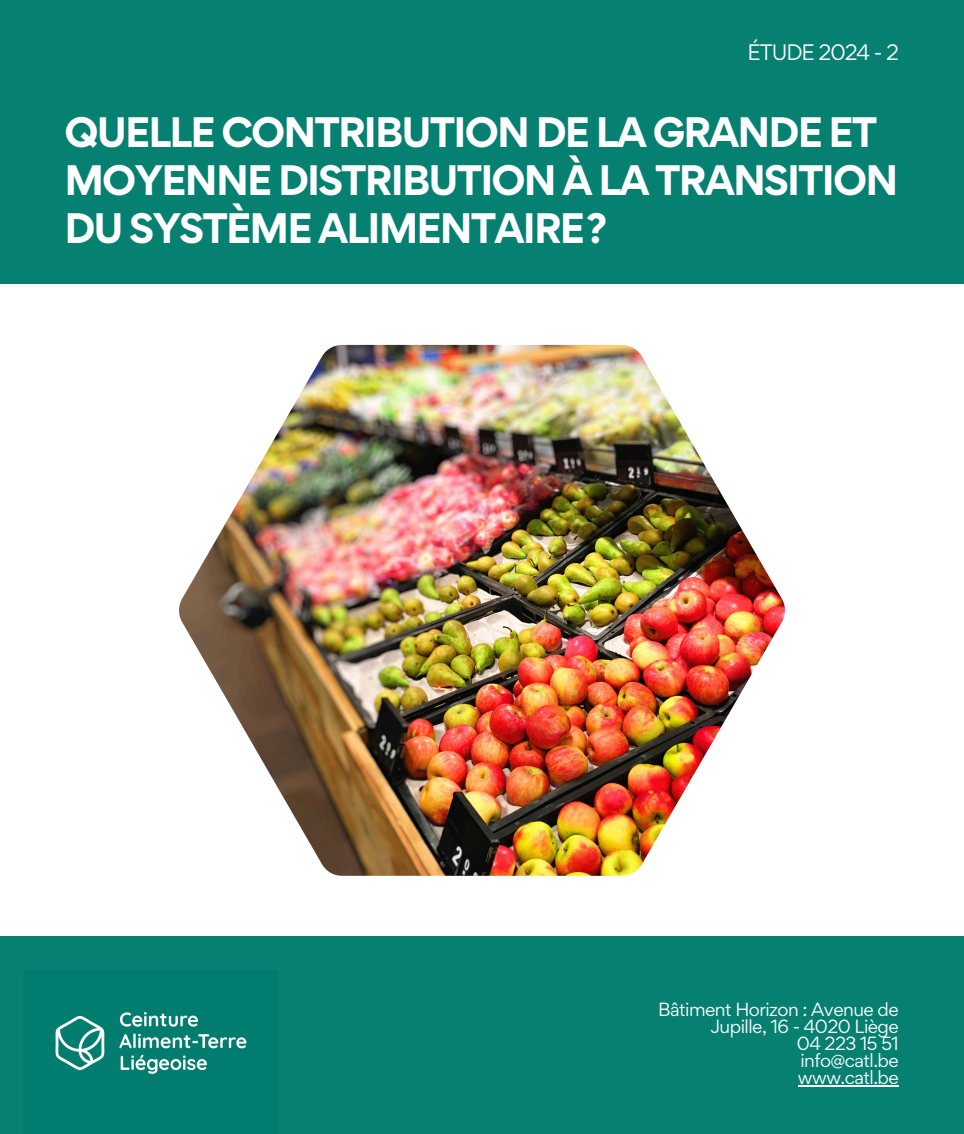
<style>
.page{position:relative;width:964px;height:1134px;background:#fff}
.page>*{position:absolute;margin:0;border:0;box-sizing:border-box;transform-origin:0 0}
.t1{font:700 38px/48px "Gordita";letter-spacing:-.05em;color:#fff}
.t2{font:20px "Gordita";letter-spacing:-.05em;color:#fff}
.t3{font:17px/17px "Gordita";letter-spacing:-.03em;color:#fff;text-align:right}
</style>
<div class="page">
<div style="left:0;top:937px;width:964px;height:197px;background:#058071"></div>
<img style="left:179px;top:345px;width:606px;height:531px">
<img style="left:55px;top:1012px;width:192px;height:62px">
<div style="left:0;top:0;width:964px;height:284px;background:#058071"></div>
<hr style="left:798px;top:1086px;width:100px;height:1px;background:#fff">
<p class="t2" style="left:747px;top:39px;width:153px">ÉTUDE 2024 - 2</p>
<p class="t1" style="left:64px;top:108px;width:835px">QUELLE CONTRIBUTION DE LA GRANDE ET<br>MOYENNE DISTRIBUTION À LA TRANSITION<br>DU SYSTÈME ALIMENTAIRE?</p>
<h1 class="t3" style="left:658px;top:1001px;width:242px">Bâtiment Horizon : Avenue de<br>Jupille, 16 - 4020 Liège</h1>
<p class="t3" style="left:797px;top:1035px;width:104px">04 223 15 51</p>
<p class="t3" style="left:800px;top:1052px;width:100px">info@catl.be</p>
<p class="t3" style="left:798px;top:1069px;width:102px">www.catl.be</p>
</div>
